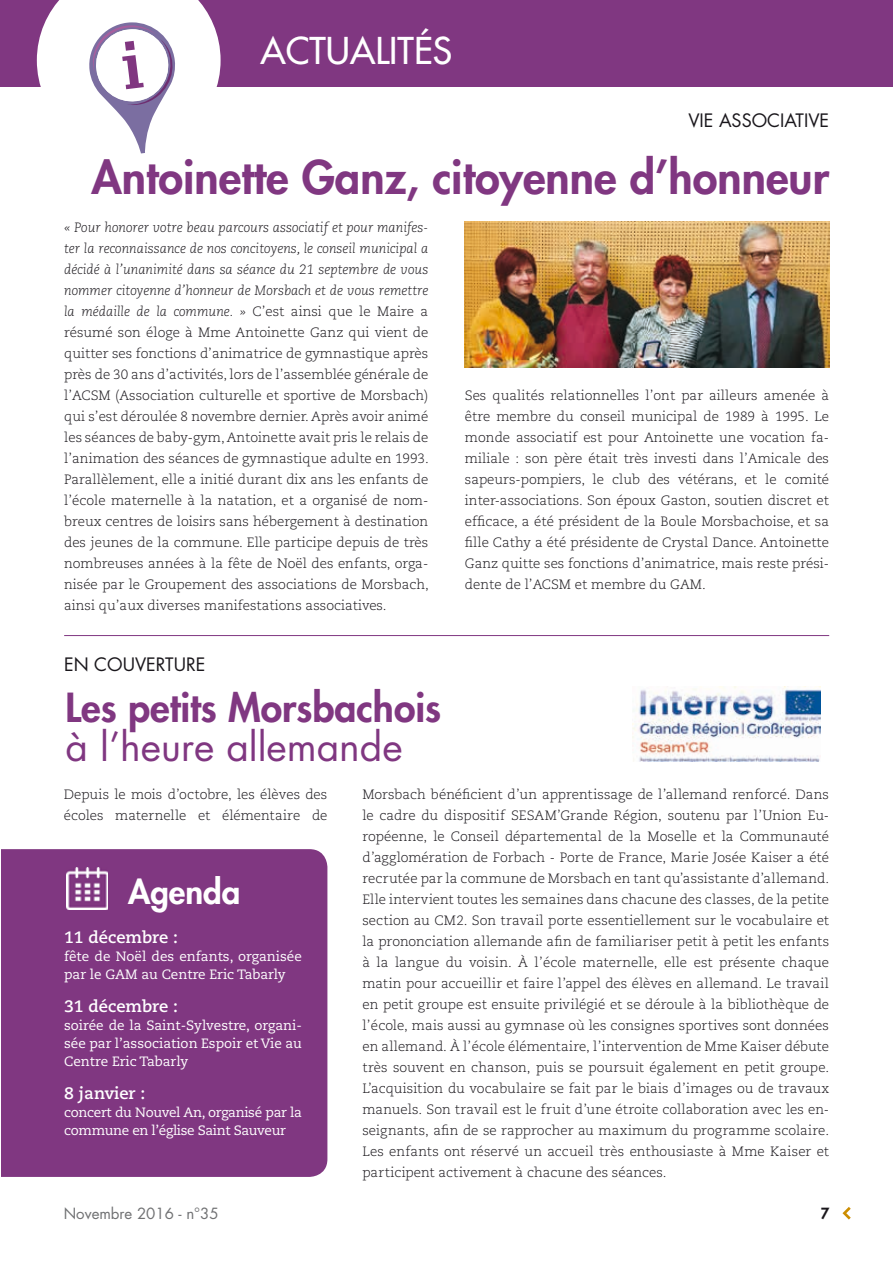
<style>
.page{position:relative;width:893px;height:1263px;background:#fff}
.page>*{position:absolute;margin:0;border:0;box-sizing:border-box;transform-origin:0 0}
.t1{font:800 45px "Futura Std";color:#803781}
.t2{font:800 39px "Futura Std";color:#803781}
.t3{font:39px "Futura Std";color:#803781}
.t4{font:500 36px "Futura Std";color:#fff}
.t5{font:800 33px "Futura Std";color:#fff}
.t6{font:18px "Futura Std";color:#1a171c}
.t7{font:700 16.5px "Caecilia LT Std";color:#fff}
.t8{font:15px "Futura Std";color:#707173}
.t9{font:800 15px "Futura Std";color:#1a171c}
.t10{font:300 13.5px/21px "Caecilia LT Std";color:#1a171c;text-align:justify}
.t11{font:13.5px/18px "Caecilia LT Std";color:#fff}
.t12{font:13.5px/18px "Caecilia LT Std";letter-spacing:-.025em;color:#fff}
.s1{font-style:italic}
</style>
<div class="page">
<svg style="left:842px;top:1207px;width:9px;height:12px"></svg>
<div style="left:0;top:0;width:893px;height:87px;background:#803781"></div>
<svg style="left:37px;top:0;width:184px;height:153px"></svg>
<div style="left:1px;top:849px;width:326px;height:328px;background:#803781"></div>
<img style="left:66px;top:868px;width:42px;height:42px">
<hr style="left:64px;top:635px;width:765px;height:1px;background:#803781">
<img style="left:465px;top:222px;width:364px;height:146px">
<img style="left:632px;top:686px;width:188px;height:76px">
<h3 class="t4" style="left:260px;top:28px;width:193px">ACTUALITÉS</h3>
<h3 class="t6" style="left:688px;top:109px;width:142px">VIE ASSOCIATIVE</h3>
<h1 class="t1" style="left:92px;top:149px;width:739px">Antoinette Ganz, citoyenne d’honneur</h1>
<p class="t10" style="left:64px;top:217px;width:366px"><span class="s1">« Pour honorer votre beau parcours associatif et pour manifes&shy;ter la reconnaissance de nos concitoyens, le conseil municipal a décidé à l’unanimité dans sa séance du 21 septembre de vous nommer citoyenne d’honneur de Morsbach et de vous remettre la médaille de la commune. »</span> C’est ainsi que le Maire a résumé son éloge à Mme Antoinette Ganz qui vient de quitter ses fonctions d’animatrice de gymnastique après près de 30 ans d’activités, lors de l’assemblée générale de l’ACSM (Association culturelle et sportive de Morsbach) qui s’est déroulée 8 novembre dernier. Après avoir animé les séances de baby-gym, Antoinette avait pris le relais de l’animation des séances de gymnastique adulte en 1993.<br>Parallèlement, elle a initié durant dix ans les enfants de l’école maternelle à la natation, et a organisé de nom&shy;breux centres de loisirs sans hébergement à destination des jeunes de la commune. Elle participe depuis de très nombreuses années à la fête de Noël des enfants, orga&shy;nisée par le Groupement des associations de Morsbach, ainsi qu’aux diverses manifestations associatives.</p>
<p class="t10" style="left:465px;top:385px;width:366px">Ses qualités relationnelles l’ont par ailleurs amenée à être membre du conseil municipal de 1989 à 1995. Le monde associatif est pour Antoinette une vocation fa&shy;miliale : son père était très investi dans l’Amicale des sapeurs-pompiers, le club des vétérans, et le comité inter-associations. Son époux Gaston, soutien discret et efficace, a été président de la Boule Morsbachoise, et sa fille Cathy a été présidente de Crystal Dance. Antoinette Ganz quitte ses fonctions d’animatrice, mais reste prési&shy;dente de l’ACSM et membre du GAM.</p>
<h3 class="t6" style="left:64px;top:653px;width:143px">EN COUVERTURE</h3>
<h2 class="t2" style="left:66px;top:683px;width:377px">Les petits Morsbachois</h2>
<h2 class="t3" style="left:66px;top:722px;width:338px">à l’heure allemande</h2>
<p class="t10" style="left:64px;top:784px;width:265px">Depuis le mois d’octobre, les élèves des écoles maternelle et élémentaire de</p>
<p class="t10" style="left:362px;top:784px;width:468px">Morsbach bénéficient d’un apprentissage de l’allemand renforcé. Dans le cadre du dispositif SESAM’Grande Région, soutenu par l’Union Eu&shy;ropéenne, le Conseil départemental de la Moselle et la Communauté d’agglomération de Forbach - Porte de France, Marie Josée Kaiser a été recrutée par la commune de Morsbach en tant qu’assistante d’allemand.<br>Elle intervient toutes les semaines dans chacune des classes, de la petite section au CM2. Son travail porte essentiellement sur le vocabulaire et la prononciation allemande afin de familiariser petit à petit les enfants à la langue du voisin. À l’école maternelle, elle est présente chaque matin pour accueillir et faire l’appel des élèves en allemand. Le travail en petit groupe est ensuite privilégié et se déroule à la bibliothèque de l’école, mais aussi au gymnase où les consignes sportives sont données en allemand. À l’école élémentaire, l’intervention de Mme Kaiser débute très souvent en chanson, puis se poursuit également en petit groupe.<br>L’acquisition du vocabulaire se fait par le biais d’images ou de travaux manuels. Son travail est le fruit d’une étroite collaboration avec les en&shy;seignants, afin de se rapprocher au maximum du programme scolaire.<br>Les enfants ont réservé un accueil très enthousiaste à Mme Kaiser et participent activement à chacune des séances.</p>
<h3 class="t5" style="left:128px;top:870px;width:114px">Agenda</h3>
<p class="t7" style="left:64px;top:927px;width:115px">11 décembre :</p>
<p class="t11" style="left:64px;top:947px;width:239px">fête de Noël des enfants, organisée par le GAM au Centre Eric Tabarly</p>
<p class="t7" style="left:64px;top:996px;width:115px">31 décembre :</p>
<p class="t11" style="left:64px;top:1016px;width:239px;text-align:justify">soirée de la Saint-Sylvestre, organi&shy;sée par l’association Espoir et Vie au Centre Eric Tabarly</p>
<p class="t7" style="left:64px;top:1083px;width:83px">8 janvier :</p>
<p class="t12" style="left:64px;top:1103px;width:239px">concert du Nouvel An, organisé par la commune en l’église Saint Sauveur</p>
<p class="t8" style="left:64px;top:1204px;width:156px">Novembre 2016 - n°35</p>
<p class="t9" style="left:821px;top:1204px;width:10px">7</p>
</div>
